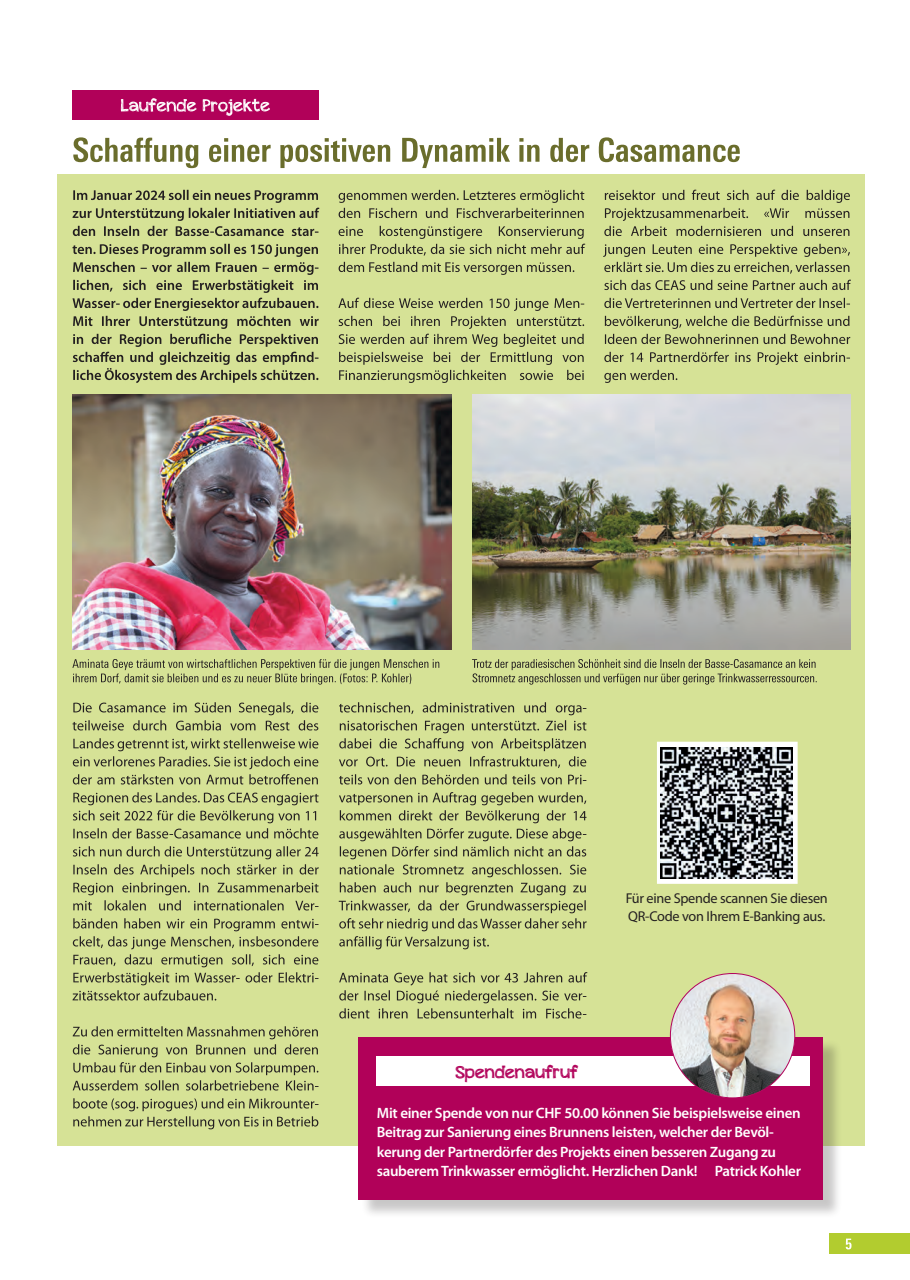
<style>
.page{position:relative;width:910px;height:1280px;background:#fff}
.page>*{position:absolute;margin:0;border:0;box-sizing:border-box;transform-origin:0 0}
.t1{font:18px "appleberry";color:#b10159}
.t2{font:600 15px/19.5px "Myriad Pro";letter-spacing:-.02em;color:#fff}
.t3{font:14.25px/18px "Myriad Pro";letter-spacing:-.02em;color:#231f20}
.t4{font:700 8.1px "Frutiger";color:#231f20}
</style>
<div class="page">
<div style="left:829px;top:1233px;width:81px;height:20px;background:#b2cc2f"></div>
<svg style="left:846px;top:1238px;width:5px;height:11px"></svg>
<div style="left:57px;top:174px;width:808px;height:972px;background:#d6e296"></div>
<svg style="left:338px;top:298px;width:246px;height:85px;background:#bbc484"></svg>
<svg style="left:339px;top:262px;width:235px;height:13px;background:#b1ba7d"></svg>
<svg style="left:339px;top:226px;width:246px;height:30px;background:#b7c182"></svg>
<svg style="left:339px;top:190px;width:245px;height:28px;background:#b4bd7f"></svg>
<svg style="left:73px;top:137px;width:667px;height:31px"></svg>
<svg style="left:72px;top:244px;width:247px;height:139px;background:#b2bb7e"></svg>
<svg style="left:73px;top:190px;width:246px;height:46px;background:#aeb77b"></svg>
<div style="left:72px;top:90px;width:247px;height:30px;background:#b10159"></div>
<img style="left:72px;top:394px;width:380px;height:256px">
<svg style="left:72px;top:659px;width:367px;height:26px;background:#b6bf81"></svg>
<svg style="left:73px;top:1098px;width:245px;height:31px;background:#b6bf81"></svg>
<svg style="left:73px;top:1026px;width:245px;height:64px;background:#b9c283"></svg>
<svg style="left:73px;top:918px;width:245px;height:82px;background:#bbc484"></svg>
<svg style="left:73px;top:846px;width:246px;height:64px;background:#b9c383"></svg>
<svg style="left:73px;top:792px;width:246px;height:46px;background:#b7c081"></svg>
<svg style="left:73px;top:738px;width:245px;height:46px;background:#b7c081"></svg>
<svg style="left:73px;top:702px;width:245px;height:28px;background:#b7c081"></svg>
<div style="left:657px;top:742px;width:141px;height:142px;background:#fff;border:2px solid #fff"></div>
<img style="left:660px;top:747px;width:132px;height:132px">
<hr style="left:658px;top:742px;width:1px;height:141px;background:#000001">
<hr style="left:658px;top:742px;width:139px;height:1px;background:#000001">
<svg style="left:472px;top:659px;width:345px;height:26px;background:#b4bd7f"></svg>
<div style="left:361px;top:1039px;width:481px;height:179px;background:#231f20;opacity:.25"></div>
<div style="left:359px;top:1037px;width:464px;height:162px;background:#b10159"></div>
<div style="left:376px;top:1056px;width:433px;height:30px;background:#fff"></div>
<img style="left:670px;top:974px;width:125px;height:124px">
<img style="left:472px;top:394px;width:378px;height:256px">
<svg style="left:339px;top:972px;width:248px;height:46px;background:#b8c282"></svg>
<svg style="left:339px;top:792px;width:248px;height:157px;background:#bcc584"></svg>
<svg style="left:339px;top:774px;width:247px;height:10px;background:#abb379"></svg>
<svg style="left:339px;top:702px;width:247px;height:66px;background:#bac484"></svg>
<svg style="left:604px;top:352px;width:246px;height:31px;background:#c2cc89"></svg>
<svg style="left:605px;top:316px;width:245px;height:28px;background:#b2bb7e"></svg>
<svg style="left:604px;top:298px;width:246px;height:10px;background:#a6ae76"></svg>
<svg style="left:604px;top:280px;width:247px;height:10px;background:#a8b077"></svg>
<svg style="left:603px;top:244px;width:247px;height:30px;background:#b7c081"></svg>
<svg style="left:604px;top:190px;width:246px;height:46px;background:#b9c283"></svg>
<svg style="left:121px;top:98px;width:149px;height:18px"></svg>
<p class="t3" style="left:626px;top:889px;width:203px">Für eine Spende scannen Sie diesen<br>QR-Code von Ihrem E-Banking aus.</p>
<p class="t4" style="left:660px;top:893px;width:77px">Monnaie Montant</p>
<p class="t1" style="left:456px;top:1060px;width:124px">Spendenaufruf</p>
<p class="t2" style="left:377px;top:1102px;width:426px">Mit einer Spende von nur CHF 50.00 können Sie beispielsweise einen Beitrag zur Sanierung eines Brunnens leisten, welcher der Bevöl&shy;kerung der Partnerdörfer des Projekts einen besseren Zugang zu sauberem Trinkwasser ermöglicht. Herzlichen Dank! Patrick Kohler</p>
</div>
